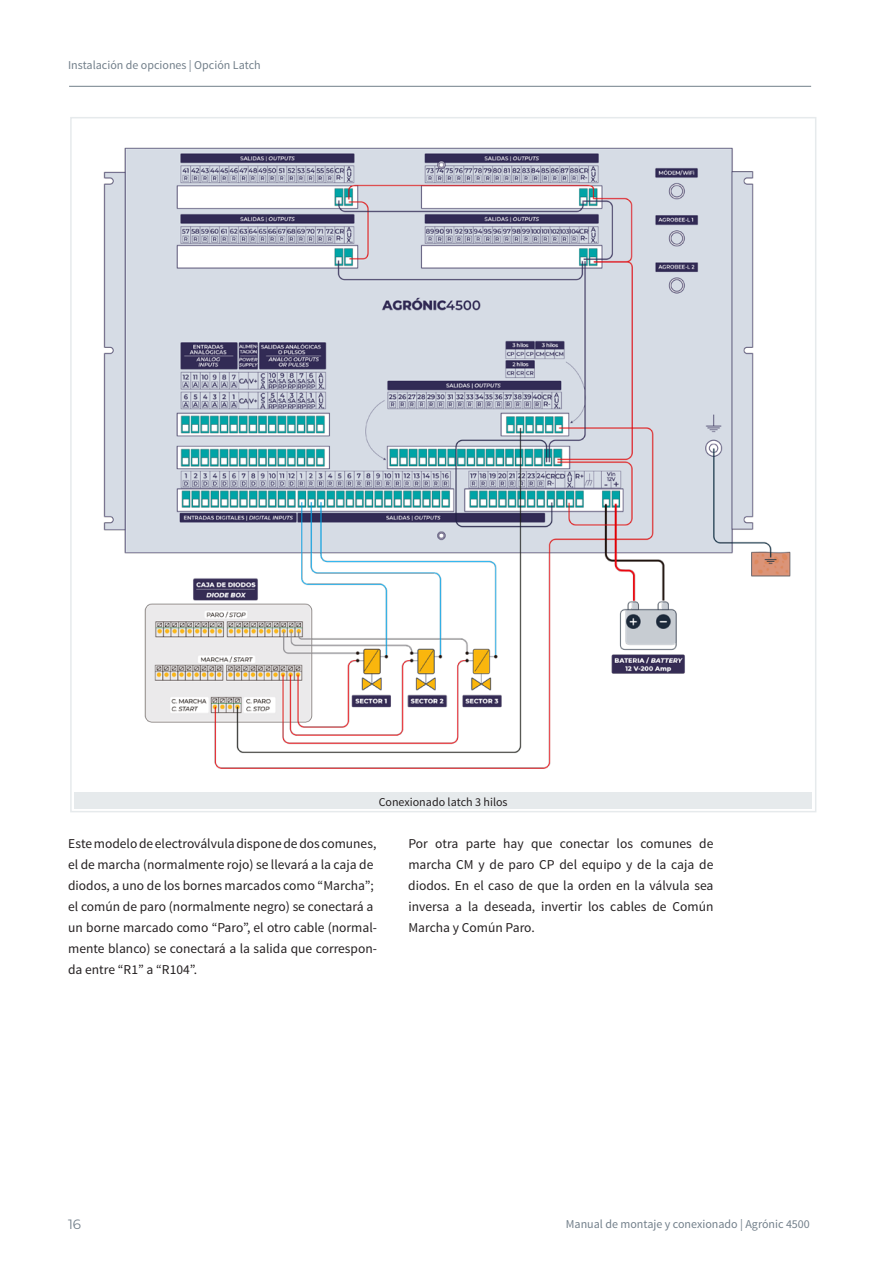
<style>
.page{position:relative;width:893px;height:1263px;background:#fff}
.page>*{position:absolute;margin:0;border:0;box-sizing:border-box;transform-origin:0 0}
.t1{font:13.5px/21px "Source Sans Pro";color:#231f20}
.t2{font:13.5px "Montserrat";color:#727f8a}
.t3{font:12px "Source Sans Pro";color:#727f8a}
.t4{font:12px "Source Sans Pro";color:#231f20}
</style>
<div class="page">
<hr style="left:69px;top:86px;width:742px;height:1px;background:#727f8a">
<div style="left:75px;top:792px;width:737px;height:16px;background:#e6eaec"></div>
<img style="left:103px;top:147px;width:688px;height:622px">
<p class="t3" style="left:68px;top:57px;width:194px">Instalación de opciones | Opción Latch</p>
<p class="t4" style="left:379px;top:794px;width:130px">Conexionado latch 3 hilos</p>
<p class="t1" style="left:68px;top:833px;width:310px">Este modelo de electroválvula dispone de dos comunes, el de marcha (normalmente rojo) se llevará a la caja de diodos, a uno de los bornes marcados como “Marcha”; el común de paro (normalmente negro) se conectará a un borne marcado como “Paro”, el otro cable (normal&shy;mente blanco) se conectará a la salida que correspon&shy;da entre “R1” a “R104”.</p>
<p class="t1" style="left:408px;top:833px;width:307px;text-align:justify">Por otra parte hay que conectar los comunes de marcha CM y de paro CP del equipo y de la caja de diodos. En el caso de que la orden en la válvula sea inversa a la deseada, invertir los cables de Común Marcha y Común Paro.</p>
<p class="t2" style="left:68px;top:1215px;width:15px">16</p>
<p class="t3" style="left:566px;top:1217px;width:245px">Manual de montaje y conexionado | Agrónic 4500</p>
</div>
